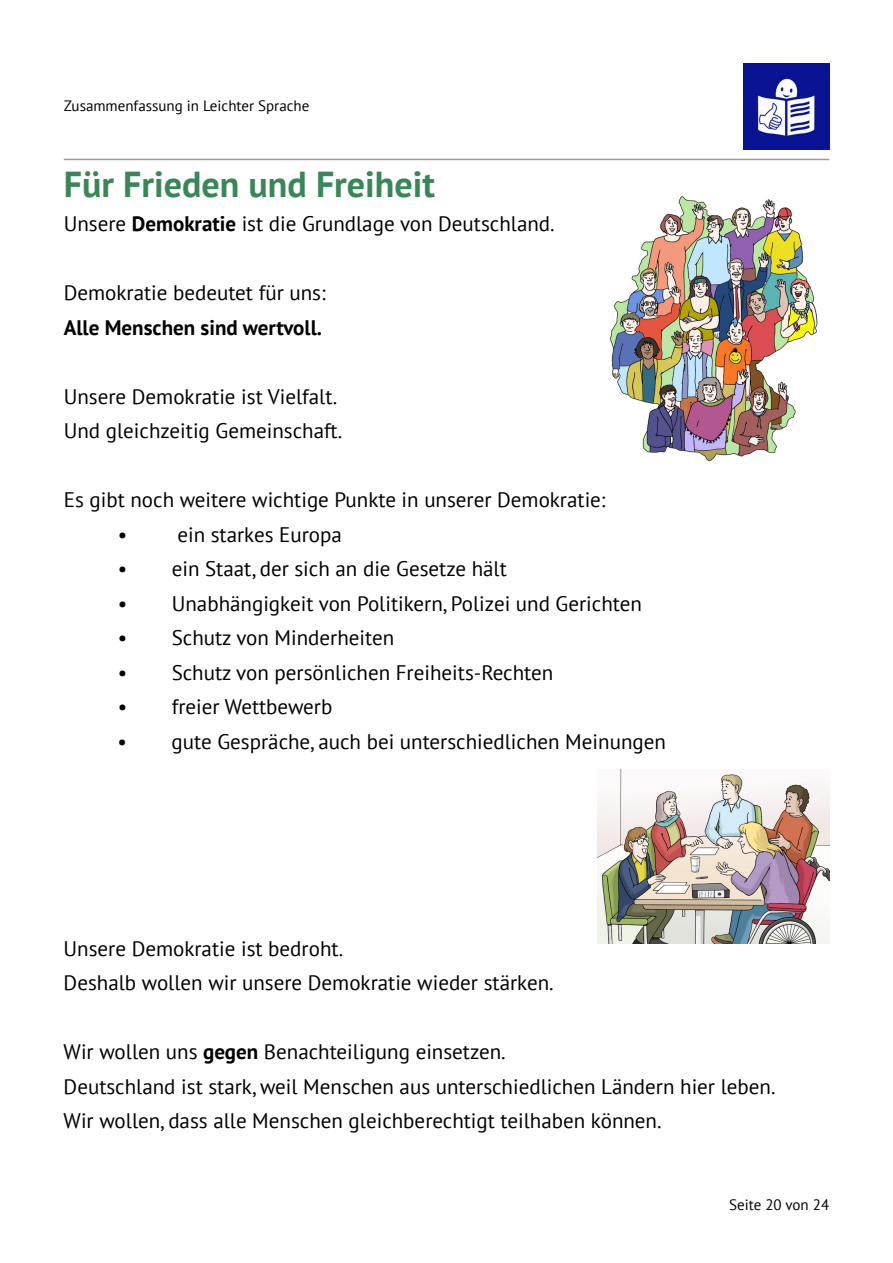
<style>
.page{position:relative;width:893px;height:1263px;background:#fff}
.page>*{position:absolute;margin:0;border:0;box-sizing:border-box;transform-origin:0 0}
.t1{font:700 36px "PT Sans";color:#398756}
.t2{font:21px/34.5px "PT Sans";color:#000}
.t3{font:700 21px "PT Sans";color:#000}
.t4{font:15px "PT Sans";color:#000}
.s1{font-weight:700}
</style>
<div class="page">
<img style="left:744px;top:64px;width:85px;height:85px">
<hr style="left:64px;top:159px;width:765px;height:1px;background:#000">
<img style="left:610px;top:196px;width:208px;height:265px">
<img style="left:597px;top:770px;width:232px;height:173px">
<p class="t4" style="left:64px;top:96px;width:247px">Zusammenfassung in Leichter Sprache</p>
<h1 class="t1" style="left:64px;top:160px;width:373px">Für Frieden und Freiheit</h1>
<p class="t2" style="left:64px;top:206px;width:492px">Unsere <span class="s1">Demokratie</span> ist die Grundlage von Deutschland.</p>
<p class="t2" style="left:64px;top:275px;width:263px">Demokratie bedeutet für uns:</p>
<p class="t3" style="left:64px;top:313px;width:260px">Alle Menschen sind wertvoll.</p>
<p class="t2" style="left:64px;top:378px;width:280px">Unsere Demokratie ist Vielfalt.<br>Und gleichzeitig Gemeinschaft.</p>
<p class="t2" style="left:64px;top:482px;width:543px">Es gibt noch weitere wichtige Punkte in unserer Demokratie:</p>
<p class="t2" style="left:118px;top:516px;width:226px">• ein starkes Europa</p>
<p class="t2" style="left:118px;top:551px;width:391px">• ein Staat, der sich an die Gesetze hält</p>
<p class="t2" style="left:118px;top:585px;width:526px">• Unabhängigkeit von Politikern, Polizei und Gerichten</p>
<p class="t2" style="left:118px;top:620px;width:278px">• Schutz von Minderheiten</p>
<p class="t2" style="left:118px;top:654px;width:437px">• Schutz von persönlichen Freiheits-Rechten</p>
<p class="t2" style="left:118px;top:689px;width:216px">• freier Wettbewerb</p>
<p class="t2" style="left:118px;top:723px;width:550px">• gute Gespräche, auch bei unterschiedlichen Meinungen</p>
<p class="t2" style="left:64px;top:930px;width:492px">Unsere Demokratie ist bedroht.<br>Deshalb wollen wir unsere Demokratie wieder stärken.</p>
<p class="t2" style="left:64px;top:1034px;width:713px">Wir wollen uns <span class="s1">gegen</span> Benachteiligung einsetzen.<br>Deutschland ist stark, weil Menschen aus unterschiedlichen Ländern hier leben.<br>Wir wollen, dass alle Menschen gleichberechtigt teilhaben können.</p>
<p class="t4" style="left:729px;top:1195px;width:101px">Seite 20 von 24</p>
</div>
